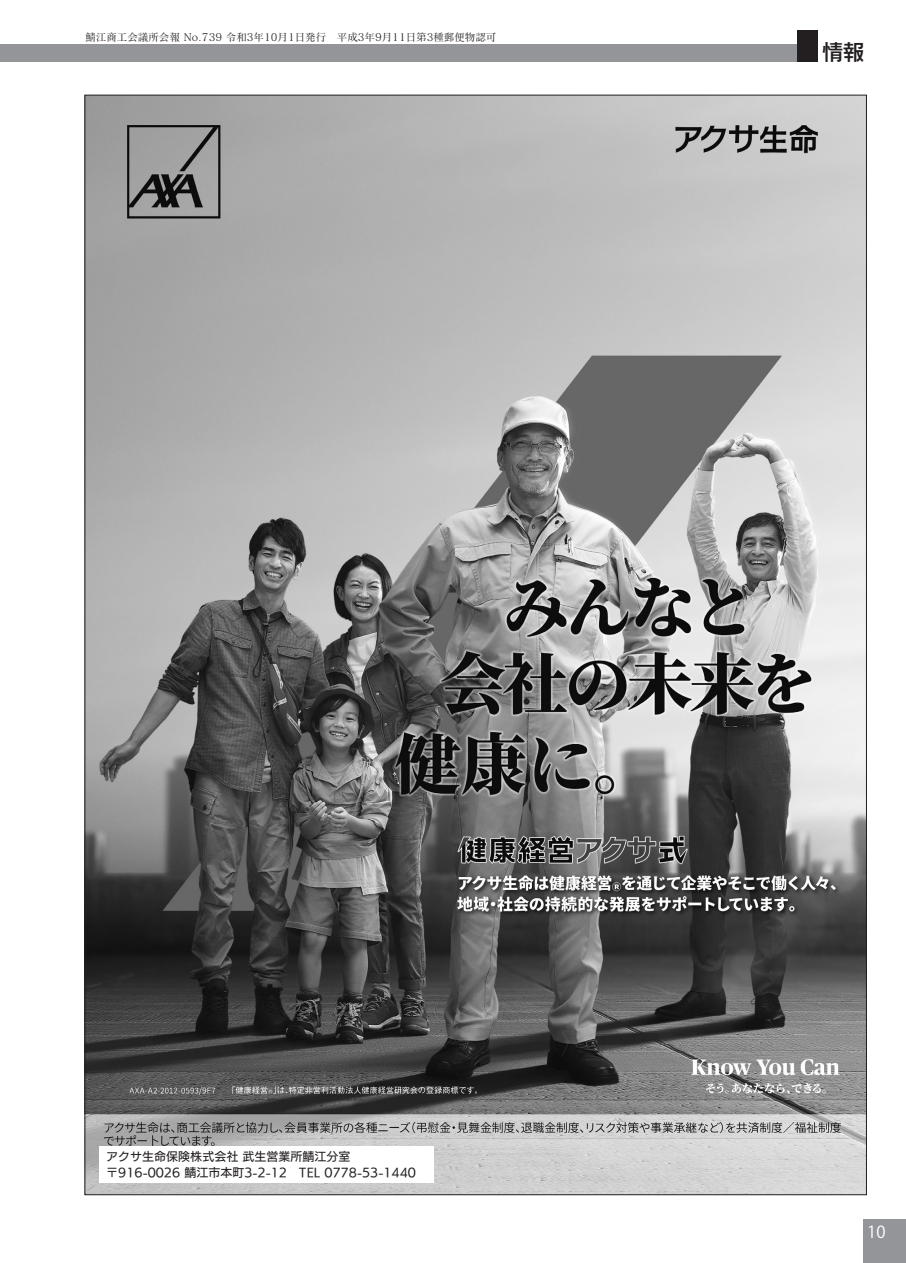
<style>
.page{position:relative;width:906px;height:1263px;background:#fff}
.page>*{position:absolute;margin:0;border:0;box-sizing:border-box;transform-origin:0 0}
.t1{font:21px "New Rodin Pro N DB";color:#231f20}
.t2{font:16.5px "Koz Go Pro";color:#fff}
.t3{font:12px/16.5px "UD Kakugo Small Pr 6 M";color:#231f20}
.t4{font:10.5px "Matisse Pro N M";color:#231f20}
</style>
<div class="page">
<div style="left:863px;top:1220px;width:43px;height:43px;background:#939598"></div>
<div style="left:0;top:44px;width:805px;height:17px;background:#939598"></div>
<div style="left:797px;top:30px;width:21px;height:31px;background:#231f20"></div>
<img style="left:87px;top:97px;width:778px;height:1096px">
<div style="left:99px;top:1147px;width:335px;height:36px;background:#fff"></div>
<p class="t4" style="left:85px;top:30px;width:412px">鯖江商工会議所会報 No.739 令和3年10月1日発行　平成3年9月11日第3種郵便物認可</p>
<p class="t1" style="left:822px;top:34px;width:43px">情報</p>
<p class="t3" style="left:106px;top:1148px;width:311px">アクサ生命保険株式会社 武生営業所鯖江分室〒916-0026 鯖江市本町3-2-12　TEL 0778-53-1440</p>
<p class="t2" style="left:867px;top:1221px;width:20px">10</p>
</div>
